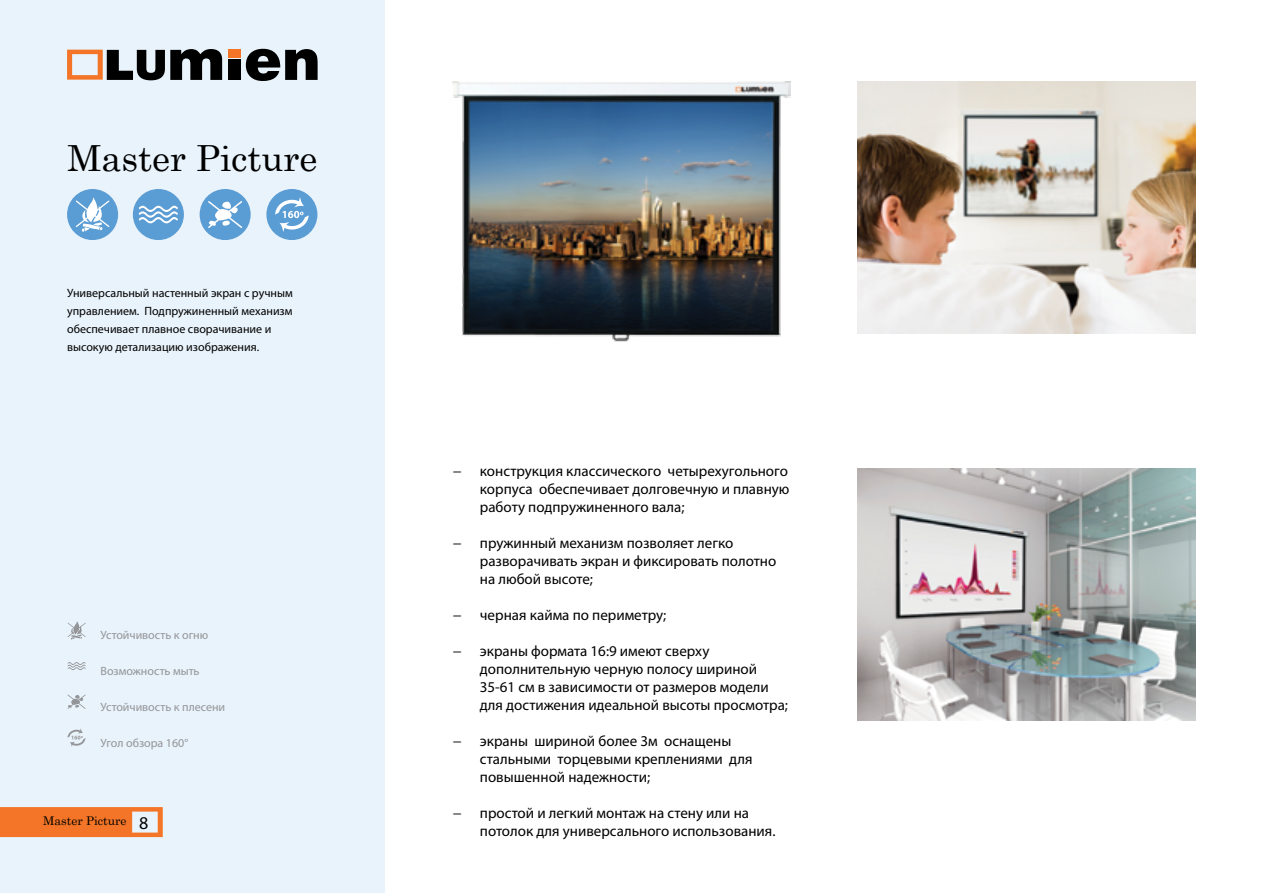
<style>
.page{position:relative;width:1263px;height:893px;background:#fff}
.page>*{position:absolute;margin:0;border:0;box-sizing:border-box;transform-origin:0 0}
.t1{font:36px "Century";color:#000}
.t2{font:18px "Myriad Pro";color:#000}
.t3{font:15px/18px "Myriad Pro";color:#000}
.t4{font:12px/18px "Myriad Pro";color:#000}
.t5{font:12px "Myriad Pro";color:#939598}
.t6{font:12px "Century";color:#000}
</style>
<div class="page">
<div style="left:0;top:0;width:385px;height:893px;background:#e9f3fb"></div>
<svg style="left:246px;top:49px;width:72px;height:32px"></svg>
<div style="left:229px;top:60px;width:12px;height:20px;background:#000"></div>
<div style="left:229px;top:49px;width:12px;height:8px;background:#f47527"></div>
<svg style="left:67px;top:49px;width:155px;height:31px"></svg>
<svg style="left:0;top:807px;width:163px;height:30px;background:#f2833f"></svg>
<img style="left:453px;top:81px;width:338px;height:261px">
<div style="left:67px;top:189px;width:51px;height:51px;background:#5a9cd4;border-radius:50%"></div>
<svg style="left:76px;top:197px;width:33px;height:35px"></svg>
<div style="left:133px;top:189px;width:51px;height:51px;background:#5a9cd4;border-radius:50%"></div>
<svg style="left:139px;top:205px;width:39px;height:19px"></svg>
<div style="left:200px;top:189px;width:51px;height:51px;background:#5a9cd4;border-radius:50%"></div>
<svg style="left:208px;top:201px;width:34px;height:27px"></svg>
<div style="left:266px;top:189px;width:51px;height:51px;background:#5a9cd4;border-radius:50%"></div>
<svg style="left:275px;top:197px;width:34px;height:35px"></svg>
<svg style="left:68px;top:728px;width:18px;height:19px"></svg>
<svg style="left:68px;top:621px;width:18px;height:18px"></svg>
<svg style="left:68px;top:695px;width:18px;height:14px"></svg>
<svg style="left:68px;top:662px;width:18px;height:8px"></svg>
<img style="left:858px;top:81px;width:337px;height:252px">
<img style="left:858px;top:469px;width:338px;height:252px">
<h1 class="t1" style="left:68px;top:128px;width:251px">Master Picture</h1>
<p class="t4" style="left:67px;top:284px;width:227px">Универсальный настенный экран с ручным управлением. Подпружиненный механизм обеспечивает плавное сворачивание и высокую детализацию изображения.</p>
<p class="t5" style="left:101px;top:627px;width:109px">Устойчивость к огню</p>
<p class="t5" style="left:101px;top:664px;width:100px">Возможность мыть</p>
<p class="t5" style="left:101px;top:699px;width:126px">Устойчивость к плесени</p>
<p class="t5" style="left:101px;top:735px;width:89px">Угол обзора 160°</p>
<p class="t6" style="left:43px;top:810px;width:85px">Master Picture</p>
<p class="t2" style="left:139px;top:812px;width:11px">8</p>
<p class="t3" style="left:480px;top:462px;width:311px;text-align:justify;text-indent:-27px">− конструкция классического четырехугольного корпуса обеспечивает долговечную и плавную работу подпружиненного вала;</p>
<p class="t3" style="left:480px;top:534px;width:298px;text-indent:-27px">− пружинный механизм позволяет легко разворачивать экран и фиксировать полотно на любой высоте;</p>
<p class="t3" style="left:453px;top:606px;width:215px">− черная кайма по периметру;</p>
<p class="t3" style="left:480px;top:642px;width:310px;text-indent:-27px">− экраны формата 16:9 имеют сверху дополнительную черную полосу шириной 35-61 см в зависимости от размеров модели для достижения идеальной высоты просмотра;</p>
<p class="t3" style="left:480px;top:732px;width:274px;text-indent:-27px">− экраны шириной более 3м оснащены стальными торцевыми креплениями для повышенной надежности;</p>
<p class="t3" style="left:480px;top:804px;width:297px;text-indent:-27px">− простой и легкий монтаж на стену или на потолок для универсального использования.</p>
</div>
